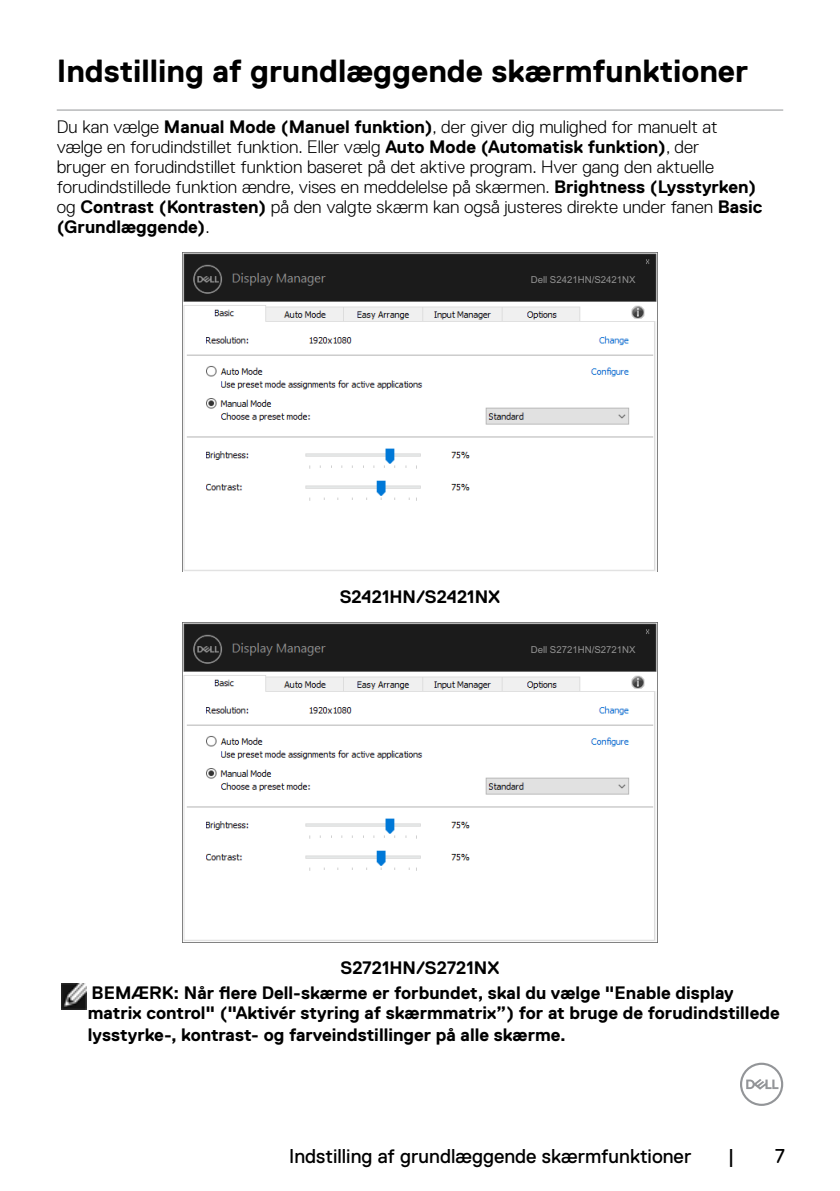
<style>
.page{position:relative;width:840px;height:1191px;background:#fff}
.page>*{position:absolute;margin:0;border:0;box-sizing:border-box;transform-origin:0 0}
.t1{font:700 32px "Dell Replica";color:#000}
.t2{font:20px "Dell Replica";color:#000}
.t3{font:300 18px/20px "Dell Replica";color:#000}
.t4{font:700 18px/25.6px "Dell Replica";color:#000}
.t5{font:9.6px "Arial";color:#939393}
.s1{font-weight:700}
</style>
<div class="page">
<svg style="left:740px;top:1062px;width:42px;height:44px"></svg>
<hr style="left:57px;top:110px;width:725px;height:1px;background:#939598">
<img style="left:182px;top:252px;width:475px;height:320px">
<div style="left:539px;top:273px;width:103px;height:11px;background:#1b1b1b"></div>
<img style="left:182px;top:622px;width:475px;height:320px">
<div style="left:539px;top:643px;width:103px;height:11px;background:#1b1b1b"></div>
<img style="left:61px;top:983px;width:26px;height:26px">
<h1 class="t1" style="left:57px;top:53px;width:692px">Indstilling af grundlæggende skærmfunktioner</h1>
<p class="t3" style="left:57px;top:117px;width:707px">Du kan vælge <span class="s1">Manual Mode (Manuel funktion)</span>, der giver dig mulighed for manuelt at vælge en forudindstillet funktion. Eller vælg <span class="s1">Auto Mode (Automatisk funktion)</span>, der<br>bruger en forudindstillet funktion baseret på det aktive program. Hver gang den aktuelle forudindstillede funktion ændre, vises en meddelelse på skærmen. <span class="s1">Brightness (Lysstyrken) </span>og <span class="s1">Contrast (Kontrasten)</span> på den valgte skærm kan også justeres direkte under fanen <span class="s1">Basic (Grundlæggende)</span>.</p>
<p class="t5" style="left:530px;top:274px;width:106px">Dell S2421HN/S2421NX</p>
<p class="t4" style="left:339px;top:584px;width:162px">S2421HN/S2421NX</p>
<p class="t5" style="left:530px;top:644px;width:106px">Dell S2721HN/S2721NX</p>
<p class="t4" style="left:92px;top:954px;width:643px;text-indent:249px">S2721HN/S2721NX<br>BEMÆRK: Når flere Dell-skærme er forbundet, skal du vælge "Enable display</p>
<p class="t4" style="left:88px;top:1002px;width:693px;line-height:21.6px">matrix control" ("Aktivér styring af skærmmatrix”) for at bruge de forudindstillede lysstyrke-, kontrast- og farveindstillinger på alle skærme.</p>
<p class="t2" style="left:289px;top:1144px;width:403px">Indstilling af grundlæggende skærmfunktioner</p>
<p class="t2" style="left:727px;top:1144px;width:8px">|</p>
<p class="t2" style="left:774px;top:1144px;width:12px">7</p>
</div>
